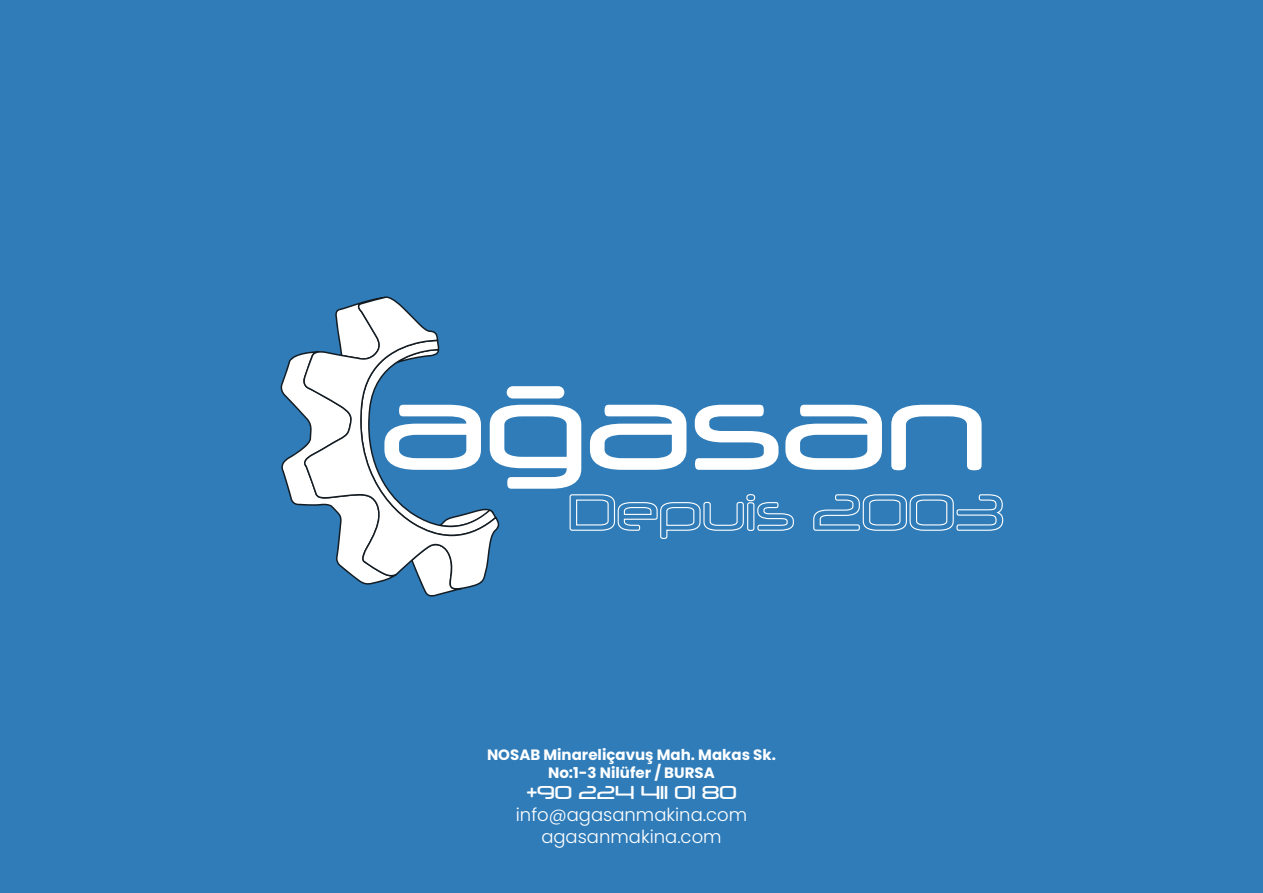
<style>
.page{position:relative;width:1263px;height:893px;background:#2f7cb9}
.page>*{position:absolute;margin:0;border:0;box-sizing:border-box;transform-origin:0 0}
.t1{font:300 18px/21.6px "Poppins";color:#fff;text-align:center}
.t2{font:18px "Neuropol";color:#fff}
.t3{font:700 15px/18px "Poppins";color:#fff;text-align:center}
</style>
<div class="page">
<svg style="left:280px;top:297px;width:724px;height:300px"></svg>
<p class="t3" style="left:487px;top:745px;width:290px">NOSAB Minareliçavuş Mah. Makas Sk.<br>No:1-3 Nilüfer / BURSA</p>
<p class="t2" style="left:526px;top:781px;width:212px">+90 224 411 01 80</p>
<p class="t1" style="left:516px;top:804px;width:233px">info@agasanmakina.com agasanmakina.com</p>
</div>
